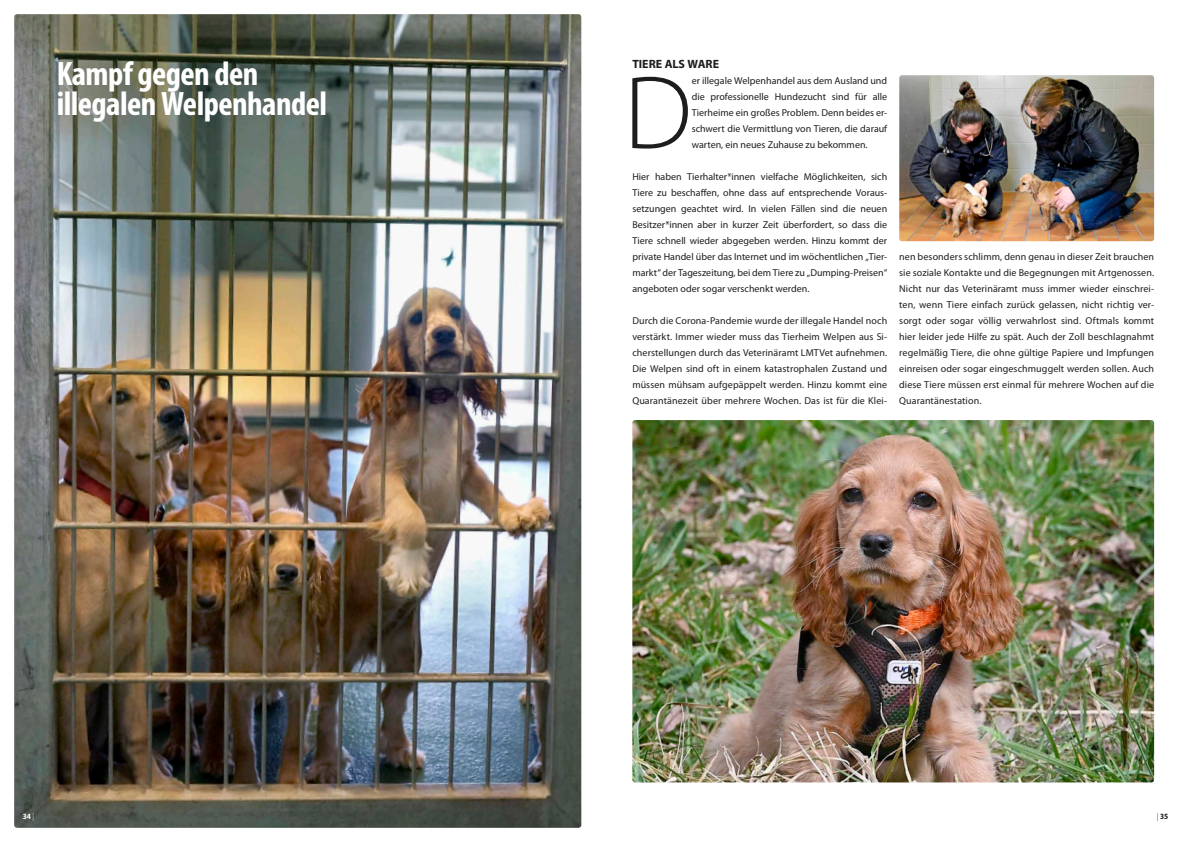
<style>
.page{position:relative;width:1191px;height:842px;background:#fff}
.page>*{position:absolute;margin:0;border:0;box-sizing:border-box;transform-origin:0 0}
.t1{font:300 105px "Myriad Pro";color:#1d1d1b}
.t2{font:700 condensed 34px/30px "Myriad Pro";letter-spacing:-.015em;color:#fff}
.t3{font:700 12px "Myriad Pro";color:#1d1d1b}
.t4{font:10px/16px "Myriad Pro";letter-spacing:.005em;color:#1d1d1b;text-align:justify}
.t5{font:700 semi-condensed 8px "Myriad Pro";color:#fff}
.t6{font:700 semi-condensed 8px "Myriad Pro";color:#1d1d1b}
.s1{font-weight:300}
</style>
<div class="page">
<img style="left:14px;top:14px;width:567px;height:814px">
<img style="left:632px;top:420px;width:522px;height:362px">
<img style="left:899px;top:75px;width:255px;height:166px">
<h2 class="t2" style="left:57px;top:59px;width:272px">Kampf gegen den illegalen Welpenhandel</h2>
<p class="t3" style="left:632px;top:57px;width:88px">TIERE ALS WARE</p>
<h1 class="t1" style="left:624px;top:72px;width:69px">D</h1>
<p class="t4" style="left:692px;top:73px;width:197px">er illegale Welpenhandel aus dem Ausland und die professionelle Hundezucht sind für alle Tierheime ein großes Problem. Denn beides er&shy;schwert die Vermittlung von Tieren, die darauf warten, ein neues Zuhause zu bekommen.</p>
<p class="t4" style="left:632px;top:169px;width:256px">Hier haben Tierhalter*innen vielfache Möglichkeiten, sich Tiere zu beschaffen, ohne dass auf entsprechende Voraus&shy;setzungen geachtet wird. In vielen Fällen sind die neuen Besitzer*innen aber in kurzer Zeit überfordert, so dass die Tiere schnell wieder abgegeben werden. Hinzu kommt der private Handel über das Internet und im wöchentlichen „Tier&shy;markt“ der Tageszeitung, bei dem Tiere zu „Dumping-Preisen“ angeboten oder sogar verschenkt werden.</p>
<p class="t4" style="left:632px;top:313px;width:256px">Durch die Corona-Pandemie wurde der illegale Handel noch verstärkt. Immer wieder muss das Tierheim Welpen aus Si&shy;cherstellungen durch das Veterinäramt LMTVet aufnehmen.<br>Die Welpen sind oft in einem katastrophalen Zustand und müssen mühsam aufgepäppelt werden. Hinzu kommt eine Quarantänezeit über mehrere Wochen. Das ist für die Klei-</p>
<p class="t4" style="left:899px;top:249px;width:256px">nen besonders schlimm, denn genau in dieser Zeit brauchen sie soziale Kontakte und die Begegnungen mit Artgenossen.<br>Nicht nur das Veterinäramt muss immer wieder einschrei&shy;ten, wenn Tiere einfach zurück gelassen, nicht richtig ver&shy;sorgt oder sogar völlig verwahrlost sind. Oftmals kommt hier leider jede Hilfe zu spät. Auch der Zoll beschlagnahmt regelmäßig Tiere, die ohne gültige Papiere und Impfungen einreisen oder sogar eingeschmuggelt werden sollen. Auch diese Tiere müssen erst einmal für mehrere Wochen auf die Quarantänestation.</p>
<p class="t5" style="left:23px;top:812px;width:13px">34 <span class="s1">|</span></p>
<p class="t6" style="left:1156px;top:812px;width:13px"><span class="s1">|</span> 35</p>
</div>
